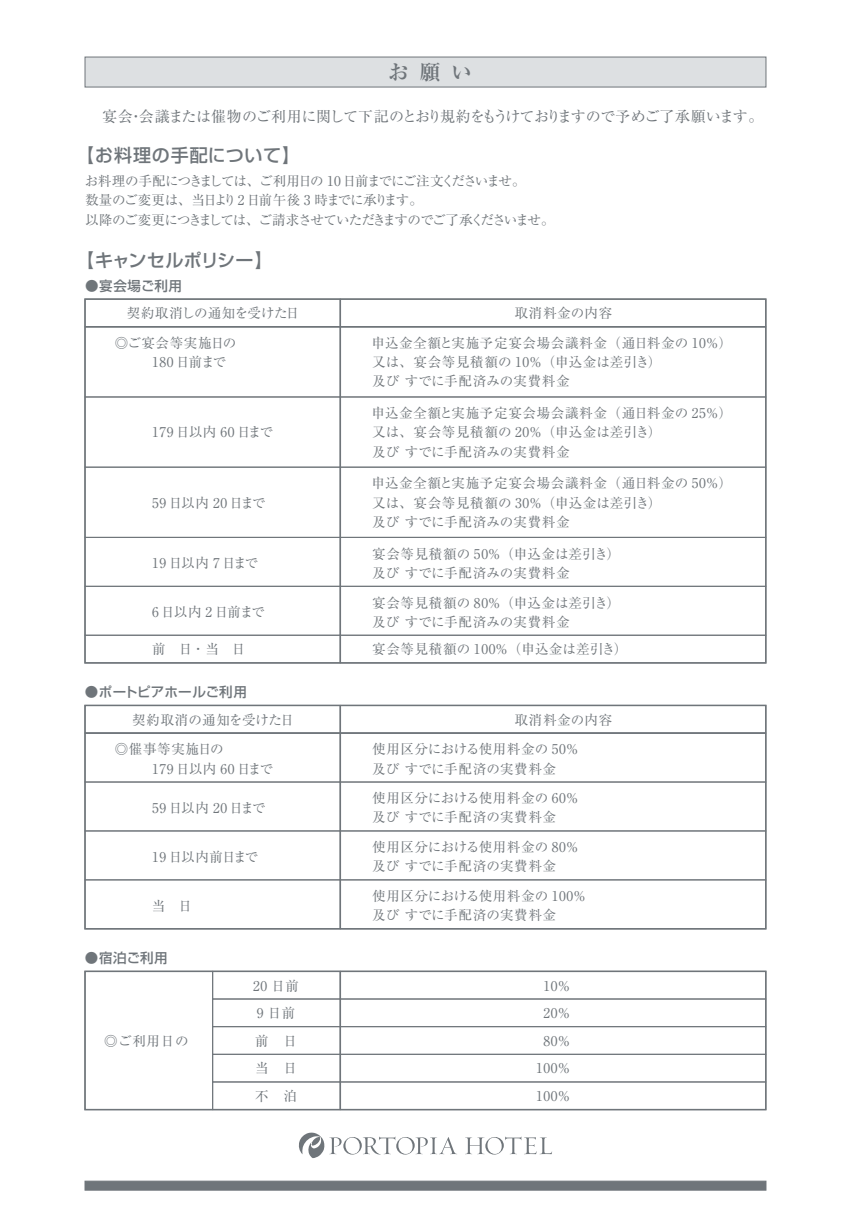
<style>
.page{position:relative;width:851px;height:1221px;background:#fff}
.page>*{position:absolute;margin:0;border:0;box-sizing:border-box;transform-origin:0 0}
.t1{font:700 21px "Ryumin Pr 6";color:#6f757a}
.t2{font:500 18px "Shin Go Pr 6";letter-spacing:.05em;color:#6f757a}
.t3{font:500 18px "Shin Go Pr 6";letter-spacing:-.025em;color:#6f757a}
.t4{font:15px "Ryumin Pr 6";letter-spacing:-.035em;color:#6f757a}
.t5{font:13.5px/19.2px "Ryumin Pr 6";letter-spacing:.05em;color:#6f757a}
.t6{font:13.5px/19.2px "Ryumin Pr 6";letter-spacing:.015em;color:#6f757a}
.t7{font:13.5px/19.5px "Ryumin Pr 6";letter-spacing:-.095em;color:#6f757a}
.t8{font:13.5px/19.2px "Ryumin Pr 6";letter-spacing:.035em;color:#6f757a}
.t9{font:500 13.5px "Shin Go Pr 6";letter-spacing:.005em;color:#6f757a}
.t10{font:13.5px "Ryumin Pr 6";letter-spacing:-.01em;color:#6f757a}
.t11{font:13.5px "Ryumin Pr 6";letter-spacing:-.02em;color:#6f757a}
.t12{font:13.5px "Ryumin Pr 6";letter-spacing:-.07em;color:#6f757a}
</style>
<div class="page">
<div style="left:212px;top:998px;width:128px;height:28px;border:1px solid #6f757a"></div>
<div style="left:212px;top:1026px;width:128px;height:28px;border:1px solid #6f757a"></div>
<div style="left:212px;top:1054px;width:128px;height:28px;border:1px solid #6f757a"></div>
<div style="left:212px;top:1081px;width:128px;height:28px;border:1px solid #6f757a"></div>
<div style="left:85px;top:57px;width:681px;height:30px;background:#dde0e2;border:1px solid #6f757a"></div>
<div style="left:85px;top:1180px;width:681px;height:10px;background:#6f757a;border:1px solid #6f757a"></div>
<div style="left:85px;top:635px;width:255px;height:28px;border:1px solid #6f757a"></div>
<div style="left:85px;top:326px;width:255px;height:71px;border:1px solid #6f757a"></div>
<div style="left:85px;top:397px;width:255px;height:70px;border:1px solid #6f757a"></div>
<div style="left:85px;top:467px;width:255px;height:70px;border:1px solid #6f757a"></div>
<div style="left:85px;top:537px;width:255px;height:49px;border:1px solid #6f757a"></div>
<div style="left:85px;top:586px;width:255px;height:49px;border:1px solid #6f757a"></div>
<div style="left:340px;top:635px;width:425px;height:28px;border:1px solid #6f757a"></div>
<div style="left:340px;top:998px;width:425px;height:28px;border:1px solid #6f757a"></div>
<div style="left:340px;top:1026px;width:425px;height:28px;border:1px solid #6f757a"></div>
<div style="left:340px;top:1054px;width:425px;height:28px;border:1px solid #6f757a"></div>
<div style="left:340px;top:1081px;width:425px;height:28px;border:1px solid #6f757a"></div>
<div style="left:340px;top:326px;width:425px;height:71px;border:1px solid #6f757a"></div>
<div style="left:340px;top:397px;width:425px;height:70px;border:1px solid #6f757a"></div>
<div style="left:340px;top:467px;width:425px;height:70px;border:1px solid #6f757a"></div>
<div style="left:340px;top:537px;width:425px;height:49px;border:1px solid #6f757a"></div>
<div style="left:340px;top:586px;width:425px;height:49px;border:1px solid #6f757a"></div>
<div style="left:85px;top:732px;width:255px;height:50px;border:1px solid #6f757a"></div>
<div style="left:340px;top:732px;width:425px;height:50px;border:1px solid #6f757a"></div>
<div style="left:85px;top:781px;width:255px;height:50px;border:1px solid #6f757a"></div>
<div style="left:340px;top:781px;width:425px;height:50px;border:1px solid #6f757a"></div>
<div style="left:85px;top:830px;width:255px;height:50px;border:1px solid #6f757a"></div>
<div style="left:340px;top:830px;width:425px;height:50px;border:1px solid #6f757a"></div>
<div style="left:85px;top:879px;width:255px;height:50px;border:1px solid #6f757a"></div>
<div style="left:340px;top:879px;width:425px;height:50px;border:1px solid #6f757a"></div>
<svg style="left:298px;top:1132px;width:159px;height:26px"></svg>
<svg style="left:465px;top:1136px;width:87px;height:18px"></svg>
<div style="left:84px;top:298px;width:682px;height:365px;border:2px solid #6f757a"></div>
<hr style="left:339px;top:299px;width:2px;height:364px;background:#6f757a">
<hr style="left:85px;top:326px;width:680px;height:1px;background:#6f757a">
<div style="left:84px;top:704px;width:682px;height:225px;border:2px solid #6f757a"></div>
<hr style="left:339px;top:705px;width:2px;height:223px;background:#6f757a">
<hr style="left:85px;top:732px;width:680px;height:1px;background:#6f757a">
<div style="left:84px;top:970px;width:682px;height:140px;border:2px solid #6f757a"></div>
<hr style="left:339px;top:971px;width:2px;height:138px;background:#6f757a">
<h1 class="t1" style="left:388px;top:56px;width:85px">お願い</h1>
<p class="t4" style="left:102px;top:105px;width:662px">宴会・会議または催物のご利用に関して下記のとおり規約をもうけておりますので予めご了承願います。</p>
<h2 class="t2" style="left:76px;top:141px;width:225px">【お料理の手配について】</h2>
<p class="t7" style="left:85px;top:170px;width:471px">お料理の手配につきましては、ご利用日の 10 日前までにご注文くださいませ。<br>数量のご変更は、当日より2 日前午後 3 時までに承ります。<br>以降のご変更につきましては、ご請求させていただきますのでご了承くださいませ。</p>
<h2 class="t3" style="left:76px;top:245px;width:198px">【キャンセルポリシー】</h2>
<p class="t9" style="left:85px;top:274px;width:99px">●宴会場ご利用</p>
<p class="t11" style="left:127px;top:302px;width:174px">契約取消しの通知を受けた日</p>
<p class="t5" style="left:514px;top:303px;width:99px">取消料金の内容</p>
<p class="t8" style="left:152px;top:332px;width:86px;text-indent:-37px">◎ご宴会等実施日の<br>180 日前まで</p>
<p class="t5" style="left:371px;top:332px;width:362px">申込金全額と実施予定宴会場会議料金（通日料金の 10％）又は、宴会等見積額の 10％（申込金は差引き）<br>及び すでに手配済みの実費料金</p>
<p class="t5" style="left:371px;top:403px;width:362px">申込金全額と実施予定宴会場会議料金（通日料金の 25％）又は、宴会等見積額の 20％（申込金は差引き）<br>及び すでに手配済みの実費料金</p>
<p class="t5" style="left:371px;top:473px;width:362px">申込金全額と実施予定宴会場会議料金（通日料金の 50％）又は、宴会等見積額の 30％（申込金は差引き）<br>及び すでに手配済みの実費料金</p>
<p class="t6" style="left:372px;top:543px;width:249px">宴会等見積額の 50％（申込金は差引き）及び すでに手配済みの実費料金</p>
<p class="t6" style="left:372px;top:592px;width:249px">宴会等見積額の 80％（申込金は差引き）及び すでに手配済みの実費料金</p>
<p class="t5" style="left:372px;top:639px;width:256px">宴会等見積額の 100％（申込金は差引き）</p>
<p class="t5" style="left:152px;top:422px;width:123px">179 日以内 60 日まで</p>
<p class="t10" style="left:152px;top:492px;width:115px">59 日以内 20 日まで</p>
<p class="t6" style="left:152px;top:553px;width:108px">19 日以内 7 日まで</p>
<p class="t6" style="left:152px;top:601px;width:114px">6 日以内 2 日前まで</p>
<p class="t6" style="left:152px;top:639px;width:95px">前　日・当　日</p>
<p class="t9" style="left:85px;top:680px;width:163px">●ポートピアホールご利用</p>
<p class="t6" style="left:132px;top:709px;width:163px">契約取消の通知を受けた日</p>
<p class="t5" style="left:514px;top:709px;width:99px">取消料金の内容</p>
<p class="t5" style="left:115px;top:739px;width:110px">◎催事等実施日の</p>
<p class="t6" style="left:372px;top:739px;width:208px">使用区分における使用料金の 50％及び すでに手配済の実費料金</p>
<p class="t6" style="left:372px;top:787px;width:208px">使用区分における使用料金の 60％及び すでに手配済の実費料金</p>
<p class="t6" style="left:372px;top:836px;width:208px">使用区分における使用料金の 80％及び すでに手配済の実費料金</p>
<p class="t8" style="left:372px;top:885px;width:215px">使用区分における使用料金の 100％及び すでに手配済の実費料金</p>
<p class="t9" style="left:85px;top:946px;width:84px">●宿泊ご利用</p>
<p class="t5" style="left:152px;top:758px;width:123px">179 日以内 60 日まで</p>
<p class="t10" style="left:152px;top:797px;width:115px">59 日以内 20 日まで</p>
<p class="t12" style="left:152px;top:846px;width:108px">19 日以内前日まで</p>
<p class="t6" style="left:152px;top:895px;width:41px">当　日</p>
<p class="t6" style="left:104px;top:1030px;width:86px">◎ご利用日の</p>
<p class="t6" style="left:253px;top:970px;width:47px;line-height:27.6px">20 日前<br>9 日前前　日当　日不　泊</p>
<p class="t5" style="left:536px;top:970px;width:35px;line-height:27.6px;text-align:center">10%<br>20%<br>80%<br>100%<br>100%</p>
</div>
